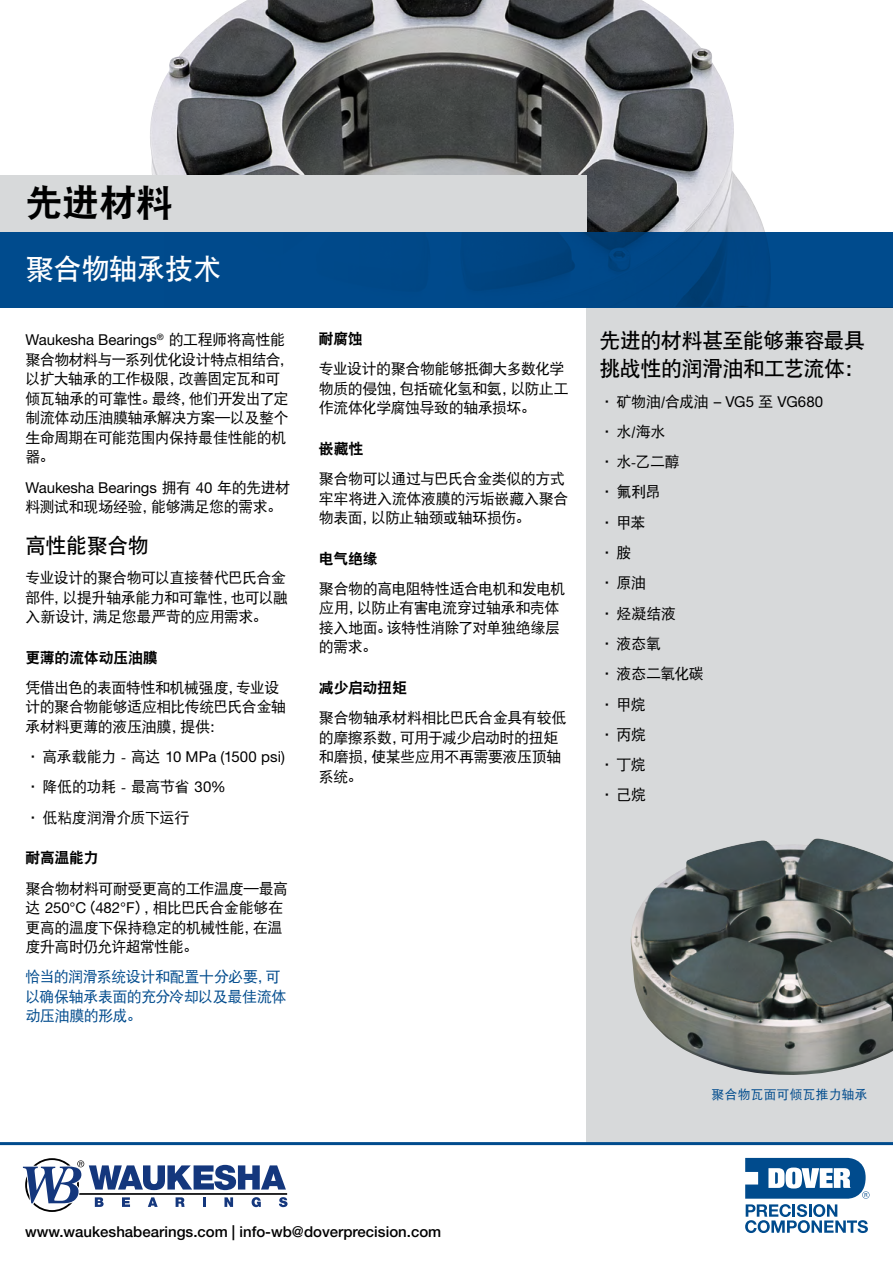
<style>
.page{position:relative;width:893px;height:1263px;background:#fff}
.page>*{position:absolute;margin:0;border:0;box-sizing:border-box;transform-origin:0 0}
.t1{font:37.5px "DFP Hei W9";color:#000}
.t2{font:28.5px "DFP Hei W7";letter-spacing:-.02em;color:#fff}
.t3{font:21px/28.5px "DFP Hei W7";letter-spacing:-.025em;color:#000}
.t4{font:15px/19.5px "DFP Hei W5";letter-spacing:-.03em;color:#000}
.t5{font:15px "Helvetica Neue LT Std";letter-spacing:-.005em;color:#000}
.t6{font:500 15px "Helvetica Neue LT Std";color:#000}
.t7{font:15px/19.5px "DFP Hei W5";letter-spacing:-.03em;color:#004b8d}
.t8{font:15px "DFP Hei W9";letter-spacing:-.025em;color:#000}
.t9{font:12.75px "DFP Hei W5";letter-spacing:.02em;color:#004b8d}
.s1{font-family:"DFP Hei W5"}
.s2{font-family:"Helvetica Neue LT Std"}
</style>
<div class="page">
<img style="left:115px;top:0;width:650px;height:232px">
<div style="left:587px;top:307px;width:306px;height:836px;background:#d7d9da"></div>
<div style="left:0;top:232px;width:893px;height:75px;background:#004b8d"></div>
<hr style="left:0;top:1142px;width:893px;height:3px;background:#004b8d">
<svg style="left:745px;top:1158px;width:124px;height:75px"></svg>
<svg style="left:23px;top:1158px;width:265px;height:54px"></svg>
<img style="left:630px;top:838px;width:263px;height:237px">
<div style="left:0;top:176px;width:587px;height:56px;background:#d7d9da"></div>
<h1 class="t1" style="left:26px;top:182px;width:149px">先进材料</h1>
<h2 class="t2" style="left:26px;top:253px;width:198px">聚合物轴承技术</h2>
<p class="t5" style="left:26px;top:331px;width:261px">Waukesha Bearings<sup>®</sup> <span class="s1">的工程师将高性能</span></p>
<p class="t4" style="left:26px;top:349px;width:269px">聚合物材料与一系列优化设计特点相结合，以扩大轴承的工作极限，改善固定瓦和可倾瓦轴承的可靠性。最终，他们开发出了定制流体动压油膜轴承解决方案—以及整个生命周期在可能范围内保持最佳性能的机器。</p>
<p class="t5" style="left:26px;top:478px;width:266px">Waukesha Bearings <span class="s1">拥有</span> 40 <span class="s1">年的先进材</span></p>
<p class="t4" style="left:26px;top:497px;width:258px">料测试和现场经验，能够满足您的需求。</p>
<h3 class="t3" style="left:26px;top:531px;width:125px">高性能聚合物</h3>
<p class="t4" style="left:26px;top:568px;width:264px">专业设计的聚合物可以直接替代巴氏合金部件，以提升轴承能力和可靠性，也可以融入新设计，满足您最严苛的应用需求。</p>
<p class="t8" style="left:26px;top:649px;width:134px">更薄的流体动压油膜</p>
<p class="t4" style="left:26px;top:677px;width:262px">凭借出色的表面特性和机械强度，专业设计的聚合物能够适应相比传统巴氏合金轴承材料更薄的液压油膜，提供：</p>
<p class="t5" style="left:26px;top:748px;width:261px"><span class="s1">・高承载能力 - 高达</span> 10 MPa (1500 psi)</p>
<p class="t4" style="left:26px;top:772px;width:202px;line-height:30.3px">・降低的功耗 - 最高节省 <span class="s2">30%</span>・低粘度润滑介质下运行</p>
<p class="t8" style="left:26px;top:850px;width:75px">耐高温能力</p>
<p class="t4" style="left:26px;top:878px;width:264px">聚合物材料可耐受更高的工作温度—最高达 <span class="s2">250°C</span>（<span class="s2">482°F</span>），相比巴氏合金能够在更高的温度下保持稳定的机械性能，在温度升高时仍允许超常性能。</p>
<p class="t7" style="left:26px;top:967px;width:263px">恰当的润滑系统设计和配置十分必要，可以确保轴承表面的充分冷却以及最佳流体动压油膜的形成。</p>
<p class="t8" style="left:319px;top:330px;width:46px">耐腐蚀</p>
<p class="t4" style="left:319px;top:359px;width:251px">专业设计的聚合物能够抵御大多数化学物质的侵蚀，包括硫化氢和氨，以防止工作流体化学腐蚀导致的轴承损坏。</p>
<p class="t8" style="left:319px;top:440px;width:46px">嵌藏性</p>
<p class="t4" style="left:319px;top:469px;width:251px">聚合物可以通过与巴氏合金类似的方式牢牢将进入流体液膜的污垢嵌藏入聚合物表面，以防止轴颈或轴环损伤。</p>
<p class="t8" style="left:319px;top:550px;width:61px">电气绝缘</p>
<p class="t4" style="left:319px;top:578px;width:248px">聚合物的高电阻特性适合电机和发电机应用，以防止有害电流穿过轴承和壳体接入地面。该特性消除了对单独绝缘层的需求。</p>
<p class="t8" style="left:319px;top:679px;width:90px">减少启动扭矩</p>
<p class="t4" style="left:319px;top:708px;width:249px">聚合物轴承材料相比巴氏合金具有较低的摩擦系数，可用于减少启动时的扭矩和磨损，使某些应用不再需要液压顶轴系统。</p>
<h3 class="t3" style="left:600px;top:326px;width:267px">先进的材料甚至能够兼容最具挑战性的润滑油和工艺流体：</h3>
<p class="t4" style="left:600px;top:386px;width:225px;line-height:30.3px">・矿物油/合成油 <span class="s2">– VG5</span> 至 <span class="s2">VG680</span>・水/海水<br>・水-乙二醇<br>・氟利昂<br>・甲苯<br>・胺<br>・原油<br>・烃凝结液<br>・液态氧<br>・液态二氧化碳<br>・甲烷<br>・丙烷<br>・丁烷<br>・己烷</p>
<p class="t9" style="left:712px;top:1087px;width:157px">聚合物瓦面可倾瓦推力轴承</p>
<p class="t6" style="left:25px;top:1223px;width:418px">www.waukeshabearings.com | info-wb@doverprecision.com</p>
</div>
